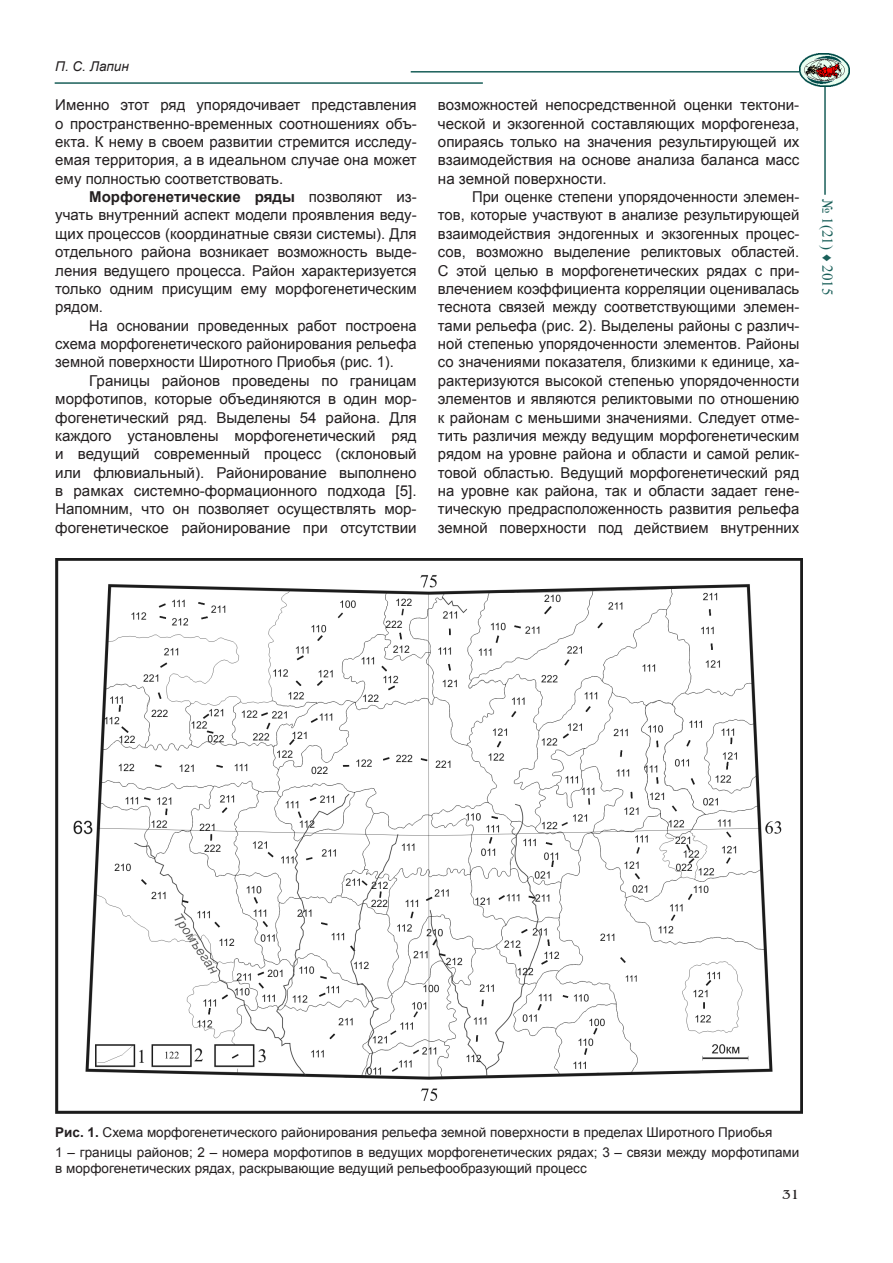
<style>
.page{position:relative;width:893px;height:1263px;background:#fff}
.page>*{position:absolute;margin:0;border:0;box-sizing:border-box;transform-origin:0 0}
.t1{font:15px/18.5px "Arial";color:#231f20;text-align:justify}
.t2{font:15px "Times New Roman";color:#195f59}
.t3{font:13.5px/20.4px "Arial";color:#231f20}
.t4{font:italic 13.5px "Arial";color:#231f20}
.t5{font:13.5px "AG Benguiat";color:#231f20}
.s1{font-weight:700}
</style>
<div class="page">
<hr style="left:824px;top:79px;width:2px;height:116px;background:#195f59">
<hr style="left:411px;top:71px;width:413px;height:2px;background:#195f59">
<hr style="left:55px;top:82px;width:428px;height:2px;background:#195f59">
<img style="left:799px;top:54px;width:51px;height:32px">
<img style="left:55px;top:558px;width:747px;height:555px">
<p class="t4" style="left:55px;top:57px;width:75px">П. С. Лапин</p>
<p class="t1" style="left:55px;top:96px;width:363px">Именно этот ряд упорядочивает представления о пространственно-временных соотношениях объ&shy;екта. К нему в своем развитии стремится исследу&shy;емая территория, а в идеальном случае она может ему полностью соответствовать.</p>
<p class="t1" style="left:55px;top:188px;width:363px;text-indent:34px"><span class="s1">Морфогенетические ряды</span> позволяют из&shy;учать внутренний аспект модели проявления веду&shy;щих процессов (координатные связи системы). Для отдельного района возникает возможность выде&shy;ления ведущего процесса. Район характеризуется только одним присущим ему морфогенетическим рядом.</p>
<p class="t1" style="left:55px;top:316px;width:363px;text-indent:34px">На основании проведенных работ построена схема морфогенетического районирования рельефа земной поверхности Широтного Приобья (рис. 1).</p>
<p class="t1" style="left:55px;top:371px;width:363px;text-indent:34px">Границы районов проведены по границам морфотипов, которые объединяются в один мор&shy;фогенетический ряд. Выделены 54 района. Для каждого установлены морфогенетический ряд и ведущий современный процесс (склоновый или флювиальный). Районирование выполнено в рамках системно-формационного подхода [5].<br>Напомним, что он позволяет осуществлять мор&shy;фогенетическое районирование при отсутствии</p>
<p class="t1" style="left:438px;top:96px;width:363px">возможностей непосредственной оценки тектони&shy;ческой и экзогенной составляющих морфогенеза, опираясь только на значения результирующей их взаимодействия на основе анализа баланса масс на земной поверхности.</p>
<p class="t1" style="left:438px;top:188px;width:363px;text-indent:34px">При оценке степени упорядоченности элемен&shy;тов, которые участвуют в анализе результирующей взаимодействия эндогенных и экзогенных процес&shy;сов, возможно выделение реликтовых областей.<br>С этой целью в морфогенетических рядах с при&shy;влечением коэффициента корреляции оценивалась теснота связей между соответствующими элемен&shy;тами рельефа (рис. 2). Выделены районы с различ&shy;ной степенью упорядоченности элементов. Районы со значениями показателя, близкими к единице, ха&shy;рактеризуются высокой степенью упорядоченности элементов и являются реликтовыми по отношению к районам с меньшими значениями. Следует отме&shy;тить различия между ведущим морфогенетическим рядом на уровне района и области и самой релик&shy;товой областью. Ведущий морфогенетический ряд на уровне как района, так и области задает гене&shy;тическую предрасположенность развития рельефа земной поверхности под действием внутренних</p>
<p class="t2" style="left:838px;top:199px;width:97px;rotate:90deg">№ 1(21) ♦ 2015</p>
<p class="t3" style="left:55px;top:1122px;width:746px"><span class="s1">Рис. 1.</span> Схема морфогенетического районирования рельефа земной поверхности в пределах Широтного Приобья<br>1 – границы районов; 2 – номера морфотипов в ведущих морфогенетических рядах; 3 – связи между морфотипами</p>
<p class="t3" style="left:55px;top:1158px;width:533px">в морфогенетических рядах, раскрывающие ведущий рельефообразующий процесс</p>
<p class="t5" style="left:782px;top:1187px;width:19px">31</p>
</div>
